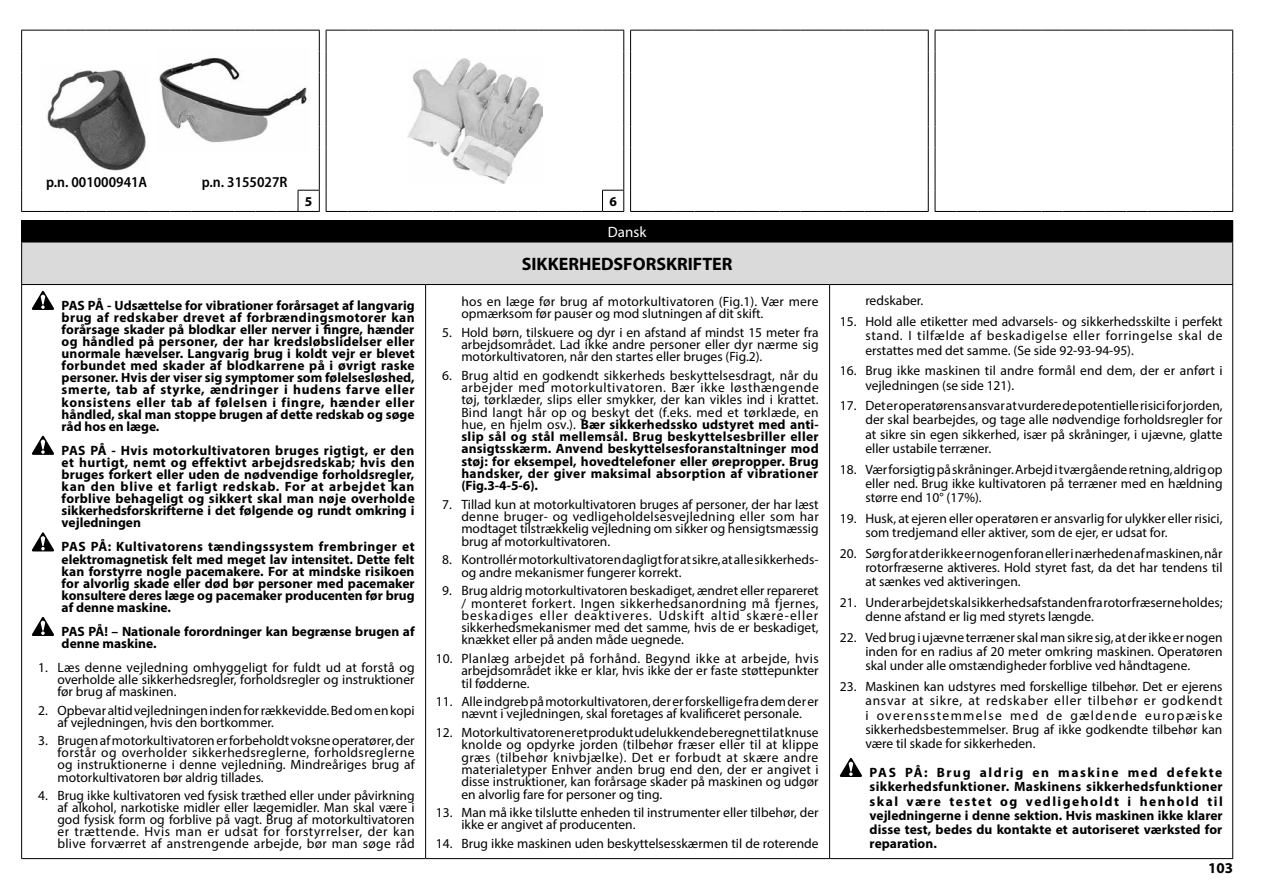
<style>
.page{position:relative;width:1263px;height:893px;background:#fff}
.page>*{position:absolute;margin:0;border:0;box-sizing:border-box;transform-origin:0 0}
.t1{font:700 18px "Myriad Pro";color:#000}
.t2{font:600 semi-condensed 15px "Myriad Pro";color:#000}
.t3{font:15px "Myriad Pro";color:#fff}
.t4{font:700 15px "Myriad Pro";color:#000}
.t5{font:13.5px/12.3px "Myriad Pro";color:#000;text-align:justify}
.t6{font:700 13.5px/12px "Myriad Pro";color:#000;text-align:justify}
.s1{font-weight:400}
</style>
<div class="page">
<svg style="left:21px;top:30px;width:603px;height:182px"></svg>
<svg style="left:630px;top:30px;width:299px;height:182px"></svg>
<svg style="left:935px;top:30px;width:298px;height:182px"></svg>
<img style="left:41px;top:66px;width:109px;height:109px">
<img style="left:166px;top:152px;width:4px;height:14px">
<img style="left:407px;top:58px;width:135px;height:125px">
<img style="left:158px;top:48px;width:150px;height:104px">
<div style="left:22px;top:221px;width:1211px;height:21px;background:#000"></div>
<div style="left:22px;top:242px;width:1211px;height:43px;background:#dadada"></div>
<hr style="left:21px;top:220px;width:405px;height:1px;background:#000">
<svg style="left:21px;top:221px;width:1px;height:21px"></svg>
<hr style="left:426px;top:220px;width:404px;height:1px;background:#000">
<hr style="left:830px;top:220px;width:403px;height:1px;background:#000">
<hr style="left:21px;top:242px;width:405px;height:1px;background:#000">
<hr style="left:21px;top:242px;width:1px;height:42px;background:#000">
<hr style="left:426px;top:242px;width:404px;height:1px;background:#000">
<hr style="left:830px;top:242px;width:403px;height:1px;background:#000">
<hr style="left:1232px;top:242px;width:1px;height:42px;background:#000">
<hr style="left:21px;top:284px;width:405px;height:1px;background:#000">
<hr style="left:21px;top:285px;width:1px;height:573px;background:#000">
<hr style="left:426px;top:284px;width:404px;height:1px;background:#000">
<hr style="left:425px;top:285px;width:1px;height:573px;background:#000">
<hr style="left:830px;top:284px;width:403px;height:1px;background:#000">
<hr style="left:829px;top:285px;width:1px;height:573px;background:#000">
<hr style="left:1232px;top:285px;width:1px;height:573px;background:#000">
<hr style="left:21px;top:858px;width:405px;height:1px;background:#000">
<hr style="left:426px;top:858px;width:404px;height:1px;background:#000">
<hr style="left:830px;top:858px;width:403px;height:1px;background:#000">
<svg style="left:32px;top:291px;width:22px;height:19px"></svg>
<svg style="left:32px;top:436px;width:22px;height:19px"></svg>
<svg style="left:32px;top:532px;width:22px;height:19px"></svg>
<svg style="left:32px;top:617px;width:22px;height:19px"></svg>
<svg style="left:840px;top:758px;width:22px;height:19px"></svg>
<p class="t2" style="left:46px;top:173px;width:103px">p.n. 001000941A</p>
<p class="t2" style="left:202px;top:173px;width:87px">p.n. 3155027R</p>
<p class="t6" style="left:305px;top:195px;width:9px">5</p>
<p class="t6" style="left:609px;top:195px;width:9px">6</p>
<p class="t3" style="left:608px;top:223px;width:40px">Dansk</p>
<h1 class="t1" style="left:522px;top:252px;width:212px">SIKKERHEDSFORSKRIFTER</h1>
<p class="t6" style="left:62px;top:299px;width:355px">PAS PÅ - Udsættelse for vibrationer forårsaget af langvarig brug af redskaber drevet af forbrændingsmotorer kan forårsage skader på blodkar eller nerver i fingre, hænder og håndled på personer, der har kredsløbslidelser eller unormale hævelser. Langvarig brug i koldt vejr er blevet forbundet med skader af blodkarrene på i øvrigt raske personer. Hvis der viser sig symptomer som følelsesløshed, smerte, tab af styrke, ændringer i hudens farve eller konsistens eller tab af følelsen i fingre, hænder eller håndled, skal man stoppe brugen af dette redskab og søge råd hos en læge.</p>
<p class="t6" style="left:62px;top:444px;width:355px">PAS PÅ - Hvis motorkultivatoren bruges rigtigt, er den et hurtigt, nemt og effektivt arbejdsredskab; hvis den bruges forkert eller uden de nødvendige forholdsregler, kan den blive et farligt redskab. For at arbejdet kan forblive behageligt og sikkert skal man nøje overholde sikkerhedsforskrifterne i det følgende og rundt omkring i vejledningen</p>
<p class="t6" style="left:62px;top:540px;width:354px">PAS PÅ: Kultivatorens tændingssystem frembringer et elektromagnetisk felt med meget lav intensitet. Dette felt kan forstyrre nogle pacemakere. For at mindske risikoen for alvorlig skade eller død bør personer med pacemaker konsultere deres læge og pacemaker producenten før brug af denne maskine.</p>
<p class="t6" style="left:62px;top:625px;width:354px">PAS PÅ! – Nationale forordninger kan begrænse brugen af denne maskine.</p>
<p class="t5" style="left:57px;top:661px;width:359px;text-indent:-19px">1. Læs denne vejledning omhyggeligt for fuldt ud at forstå og overholde alle sikkerhedsregler, forholdsregler og instruktioner før brug af maskinen.</p>
<p class="t5" style="left:57px;top:704px;width:359px;text-indent:-19px">2. Opbevar altid vejledningen inden for rækkevidde. Bed om en kopi af vejledningen, hvis den bortkommer.</p>
<p class="t5" style="left:57px;top:735px;width:359px;text-indent:-19px">3. Brugen af motorkultivatoren er forbeholdt voksne operatører, der forstår og overholder sikkerhedsreglerne, forholdsreglerne og instruktionerne i denne vejledning. Mindreåriges brug af motorkultivatoren bør aldrig tillades.</p>
<p class="t5" style="left:57px;top:789px;width:359px;text-indent:-19px">4. Brug ikke kultivatoren ved fysisk træthed eller under påvirkning af alkohol, narkotiske midler eller lægemidler. Man skal være i god fysisk form og forblive på vagt. Brug af motorkultivatoren er trættende. Hvis man er udsat for forstyrrelser, der kan blive forværret af anstrengende arbejde, bør man søge råd</p>
<p class="t5" style="left:461px;top:295px;width:359px">hos en læge før brug af motorkultivatoren (Fig.1). Vær mere opmærksom før pauser og mod slutningen af dit skift.</p>
<p class="t5" style="left:461px;top:326px;width:359px;text-indent:-19px">5. Hold børn, tilskuere og dyr i en afstand af mindst 15 meter fra arbejdsområdet. Lad ikke andre personer eller dyr nærme sig motorkultivatoren, når den startes eller bruges (Fig.2).</p>
<p class="t6" style="left:461px;top:369px;width:359px;text-indent:-19px"><span class="s1">6. Brug altid en godkendt sikkerheds beskyttelsesdragt, når du arbejder med motorkultivatoren. Bær ikke løsthængende tøj, tørklæder, slips eller smykker, der kan vikles ind i krattet.<br>Bind langt hår op og beskyt det (f.eks. med et tørklæde, en hue, en hjelm osv.).</span> Bær sikkerhedssko udstyret med anti&shy;slip sål og stål mellemsål. Brug beskyttelsesbriller eller ansigtsskærm. Anvend beskyttelsesforanstaltninger mod støj: for eksempel, hovedtelefoner eller ørepropper. Brug handsker, der giver maksimal absorption af vibrationer (Fig.3-4-5-6).</p>
<p class="t5" style="left:461px;top:498px;width:359px;text-indent:-19px">7. Tillad kun at motorkultivatoren bruges af personer, der har læst denne bruger- og vedligeholdelsesvejledning eller som har modtaget tilstrækkelig vejledning om sikker og hensigtsmæssig brug af motorkultivatoren.</p>
<p class="t5" style="left:461px;top:553px;width:359px;text-indent:-19px">8. Kontrollér motorkultivatoren dagligt for at sikre, at alle sikkerheds&shy;og andre mekanismer fungerer korrekt.</p>
<p class="t5" style="left:461px;top:584px;width:359px;text-indent:-19px">9. Brug aldrig motorkultivatoren beskadiget, ændret eller repareret / monteret forkert. Ingen sikkerhedsanordning må fjernes, beskadiges eller deaktiveres. Udskift altid skære-eller sikkerhedsmekanismer med det samme, hvis de er beskadiget, knækket eller på anden måde uegnede.</p>
<p class="t5" style="left:461px;top:652px;width:359px;text-indent:-26px">10. Planlæg arbejdet på forhånd. Begynd ikke at arbejde, hvis arbejdsområdet ikke er klar, hvis ikke der er faste støttepunkter til fødderne.</p>
<p class="t5" style="left:461px;top:695px;width:359px;text-indent:-26px">11. Alle indgreb på motorkultivatoren, der er forskellige fra dem der er nævnt i vejledningen, skal foretages af kvalificeret personale.</p>
<p class="t5" style="left:461px;top:726px;width:359px;text-indent:-26px">12. Motorkultivatoren er et produkt udelukkende beregnet til at knuse knolde og opdyrke jorden (tilbehør fræser eller til at klippe græs (tilbehør knivbjælke). Det er forbudt at skære andre materialetyper Enhver anden brug end den, der er angivet i disse instruktioner, kan forårsage skader på maskinen og udgør en alvorlig fare for personer og ting.</p>
<p class="t5" style="left:461px;top:806px;width:359px;text-indent:-26px">13. Man må ikke tilslutte enheden til instrumenter eller tilbehør, der ikke er angivet af producenten.</p>
<p class="t5" style="left:436px;top:837px;width:384px">14. Brug ikke maskinen uden beskyttelsesskærmen til de roterende</p>
<p class="t5" style="left:865px;top:295px;width:60px">redskaber.</p>
<p class="t5" style="left:865px;top:314px;width:359px;line-height:14.2px;text-indent:-26px">15. Hold alle etiketter med advarsels- og sikkerhedsskilte i perfekt stand. I tilfælde af beskadigelse eller forringelse skal de erstattes med det samme. (Se side 92-93-94-95).</p>
<p class="t5" style="left:865px;top:363px;width:359px;line-height:14.2px;text-indent:-26px">16. Brug ikke maskinen til andre formål end dem, der er anført i vejledningen (se side 121).</p>
<p class="t5" style="left:865px;top:398px;width:359px;line-height:14.2px;text-indent:-26px">17. Det er operatørens ansvar at vurdere de potentielle risici for jorden, der skal bearbejdes, og tage alle nødvendige forholdsregler for at sikre sin egen sikkerhed, især på skråninger, i ujævne, glatte eller ustabile terræner.</p>
<p class="t5" style="left:865px;top:462px;width:359px;line-height:14.2px;text-indent:-26px">18. Vær forsigtig på skråninger. Arbejd i tværgående retning, aldrig op eller ned. Brug ikke kultivatoren på terræner med en hældning større end 10° (17%).</p>
<p class="t5" style="left:865px;top:511px;width:359px;line-height:14.2px;text-indent:-26px">19. Husk, at ejeren eller operatøren er ansvarlig for ulykker eller risici, som tredjemand eller aktiver, som de ejer, er udsat for.</p>
<p class="t5" style="left:865px;top:546px;width:359px;line-height:14.2px;text-indent:-26px">20. Sørg for at der ikke er nogen foran eller i nærheden af maskinen, når rotorfræserne aktiveres. Hold styret fast, da det har tendens til at sænkes ved aktiveringen.</p>
<p class="t5" style="left:865px;top:595px;width:359px;line-height:14.2px;text-indent:-26px">21. Under arbejdet skal sikkerhedsafstanden fra rotorfræserne holdes; denne afstand er lig med styrets længde.</p>
<p class="t5" style="left:865px;top:630px;width:359px;line-height:14.2px;text-indent:-26px">22. Ved brug i ujævne terræner skal man sikre sig, at der ikke er nogen inden for en radius af 20 meter omkring maskinen. Operatøren skal under alle omstændigheder forblive ved håndtagene.</p>
<p class="t5" style="left:865px;top:679px;width:359px;line-height:14.2px;text-indent:-26px">23. Maskinen kan udstyres med forskellige tilbehør. Det er ejerens ansvar at sikre, at redskaber eller tilbehør er godkendt i overensstemmelse med de gældende europæiske sikkerhedsbestemmelser. Brug af ikke godkendte tilbehør kan være til skade for sikkerheden.</p>
<p class="t6" style="left:870px;top:765px;width:355px;line-height:14.2px">PAS PÅ: Brug aldrig en maskine med defekte sikkerhedsfunktioner. Maskinens sikkerhedsfunktioner skal være testet og vedligeholdt i henhold til vejledningerne i denne sektion. Hvis maskinen ikke klarer disse test, bedes du kontakte et autoriseret værksted for reparation.</p>
<p class="t4" style="left:1208px;top:858px;width:26px">103</p>
</div>
